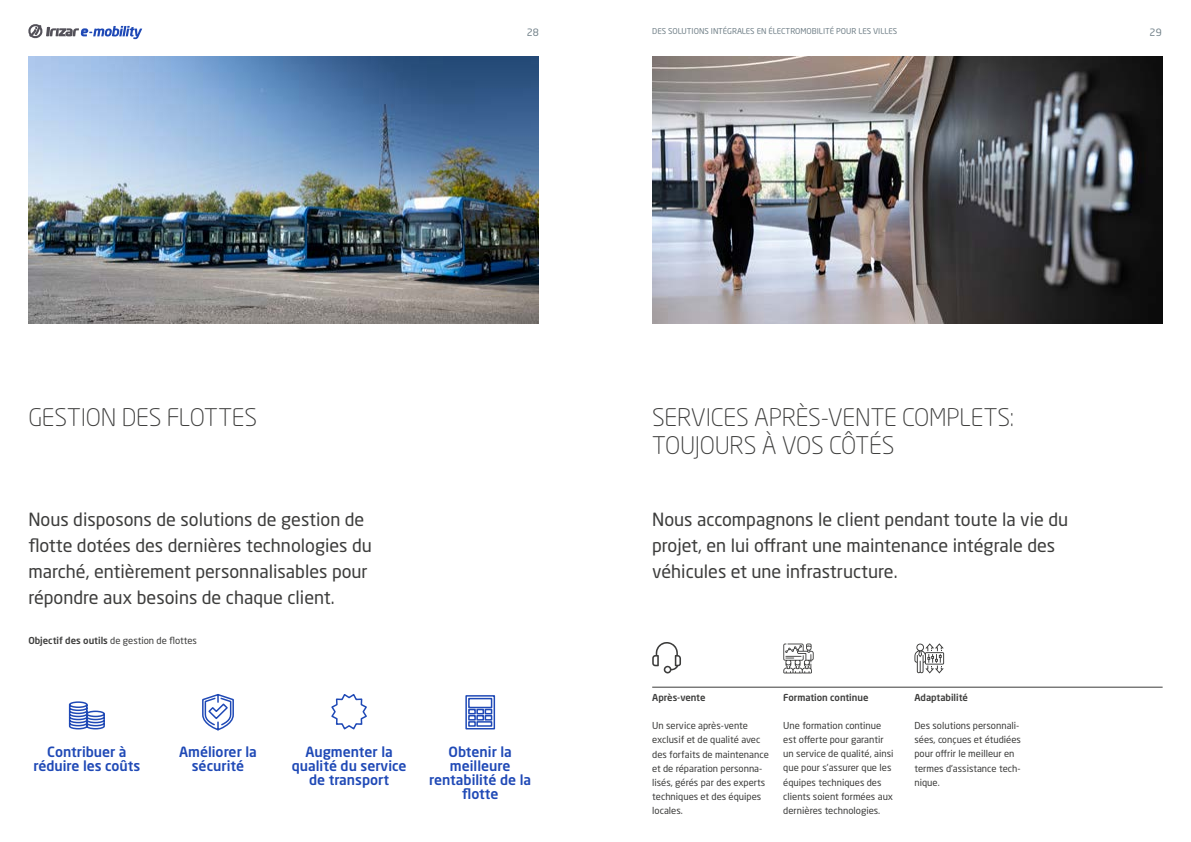
<style>
.page{position:relative;width:1191px;height:842px;background:#fff}
.page>*{position:absolute;margin:0;border:0;box-sizing:border-box;transform-origin:0 0}
.t1{font:300 24px/28.8px "Neo Sans Pro";letter-spacing:-.01em;color:#3c3c3b}
.t2{font:18px/26px "Neo Sans Pro";color:#3c3c3b}
.t3{font:500 14px/14px "Neo Sans Pro";color:#1f49b6;text-align:center}
.t4{font:10px "Neo Sans Pro";color:#728189}
.t5{font:9.5px/14px "Neo Sans Pro";color:#3c3c3b}
.t6{font:500 9.5px "Neo Sans Pro";color:#3c3c3b}
.t7{font:8px "Neo Sans Pro";color:#728189}
.s1{font-weight:500}
</style>
<div class="page">
<svg style="left:28px;top:24px;width:114px;height:15px"></svg>
<img style="left:28px;top:57px;width:511px;height:266px">
<img style="left:652px;top:57px;width:510px;height:266px">
<svg style="left:68px;top:701px;width:37px;height:29px"></svg>
<svg style="left:331px;top:694px;width:36px;height:36px"></svg>
<svg style="left:465px;top:695px;width:31px;height:35px"></svg>
<svg style="left:652px;top:642px;width:29px;height:32px"></svg>
<svg style="left:783px;top:643px;width:30px;height:30px"></svg>
<svg style="left:914px;top:643px;width:30px;height:30px"></svg>
<svg style="left:202px;top:694px;width:32px;height:37px"></svg>
<hr style="left:652px;top:687px;width:510px;height:1px;background:#3c3c3b">
<p class="t4" style="left:526px;top:26px;width:14px">28</p>
<p class="t7" style="left:652px;top:27px;width:246px">DES SOLUTIONS INTÉGRALES EN ÉLECTROMOBILITÉ POUR LES VILLES</p>
<p class="t4" style="left:1149px;top:26px;width:14px">29</p>
<h1 class="t1" style="left:28px;top:402px;width:230px">GESTION DES FLOTTES</h1>
<h1 class="t1" style="left:652px;top:402px;width:363px">SERVICES APRÈS-VENTE COMPLETS:<br>TOUJOURS À VOS CÔTÉS</h1>
<h2 class="t2" style="left:28px;top:506px;width:345px">Nous disposons de solutions de gestion de flotte dotées des dernières technologies du marché, entièrement personnalisables pour répondre aux besoins de chaque client.</h2>
<p class="t5" style="left:28px;top:633px;width:170px"><span class="s1">Objectif des outils</span> de gestion de flottes</p>
<h3 class="t3" style="left:33px;top:744px;width:109px">Contribuer à réduire les coûts</h3>
<h3 class="t3" style="left:179px;top:744px;width:79px">Améliorer la sécurité</h3>
<h3 class="t3" style="left:292px;top:744px;width:116px">Augmenter la qualité du service de transport</h3>
<h3 class="t3" style="left:429px;top:744px;width:104px">Obtenir la meilleure rentabilité de la flotte</h3>
<h2 class="t2" style="left:652px;top:506px;width:417px">Nous accompagnons le client pendant toute la vie du projet, en lui offrant une maintenance intégrale des véhicules et une infrastructure.</h2>
<p class="t6" style="left:652px;top:692px;width:55px">Après-vente</p>
<p class="t5" style="left:652px;top:719px;width:118px">Un service après-vente exclusif et de qualité avec des forfaits de maintenance et de réparation personna&shy;lisés, gérés par des experts techniques et des équipes locales.</p>
<p class="t6" style="left:783px;top:692px;width:87px">Formation continue</p>
<p class="t5" style="left:783px;top:719px;width:112px">Une formation continue est offerte pour garantir un service de qualité, ainsi que pour s’assurer que les équipes techniques des clients soient formées aux dernières technologies.</p>
<p class="t6" style="left:914px;top:692px;width:55px">Adaptabilité</p>
<p class="t5" style="left:914px;top:719px;width:108px">Des solutions personnali&shy;sées, conçues et étudiées pour offrir le meilleur en termes d’assistance tech&shy;nique.</p>
</div>
